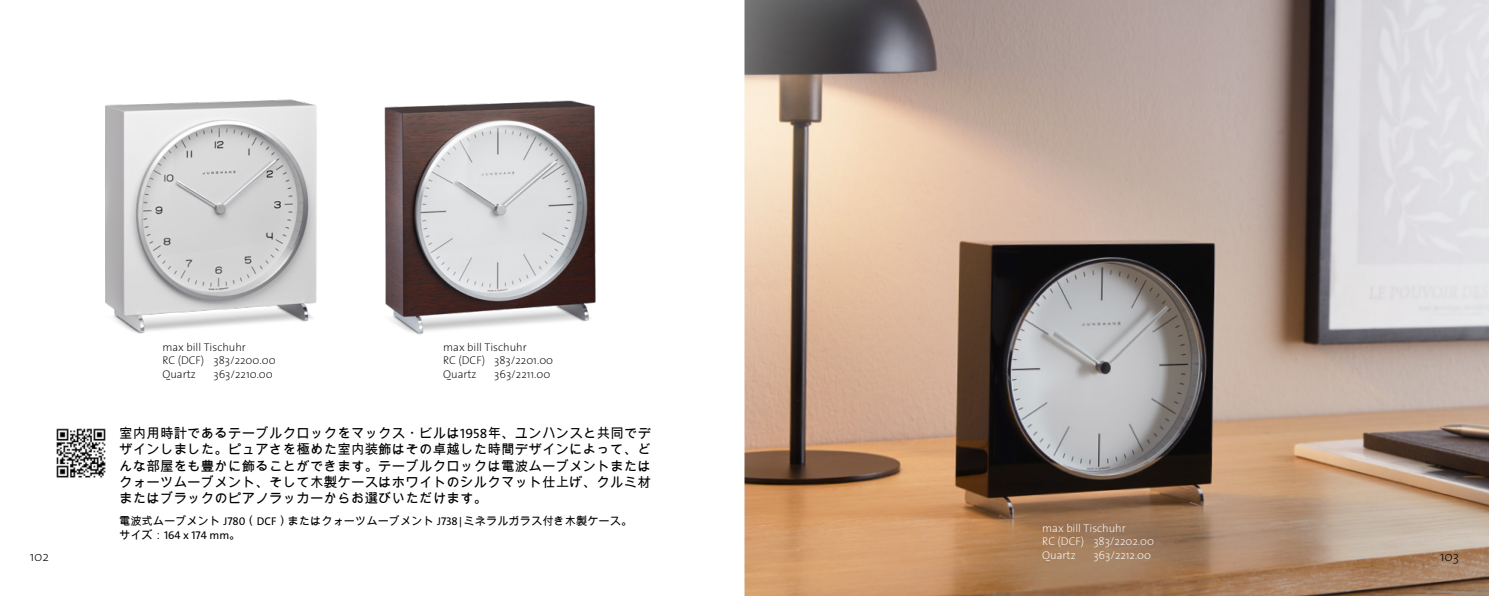
<style>
.page{position:relative;width:1489px;height:596px;background:#fff}
.page>*{position:absolute;margin:0;border:0;box-sizing:border-box;transform-origin:0 0}
.t1{font:13.5px/16.2px "Arial Unicode MS";letter-spacing:.01em;color:#000;text-align:justify}
.t2{font:200 13.5px "The Sans";color:#000}
.t3{font:200 11.25px/13.5px "The Sans";color:#000}
.t4{font:11.25px "Arial Unicode MS";color:#000}
.t5{font:200 11.25px/13.5px "The Sans";color:#fff}
.t6{font:11.25px "The Sans C4 s";color:#000}
.s1{font-family:"The Sans C4 s"}
.s2{font-family:"Arial Unicode MS"}
</style>
<div class="page">
<img style="left:744px;top:0;width:744px;height:595px">
<img style="left:105px;top:99px;width:212px;height:235px">
<img style="left:384px;top:100px;width:212px;height:235px">
<svg style="left:964px;top:498px;width:246px;height:97px;background:#9d7553"></svg>
<img style="left:56px;top:428px;width:50px;height:50px">
<p class="t3" style="left:162px;top:340px;width:115px">max bill Tischuhr<br>RC (DCF) 383/2200.00<br>Quartz</p>
<p class="t3" style="left:213px;top:367px;width:61px">363/2210.00</p>
<p class="t3" style="left:443px;top:340px;width:111px">max bill Tischuhr<br>RC (DCF) 383/2201.00<br>Quartz</p>
<p class="t3" style="left:494px;top:367px;width:58px">363/2211.00</p>
<p class="t1" style="left:119px;top:424px;width:533px">室内用時計であるテーブルクロックをマックス・ビルは<span class="s1">1958</span>年、ユンハンスと共同でデザインしました。ピュアさを極めた室内装飾はその卓越した時間デザインによって、どんな部屋をも豊かに飾ることができます。テーブルクロックは電波ムーブメントまたはクォーツムーブメント、そして木製ケースはホワイトのシルクマット仕上げ、クルミ材またはブラックのピアノラッカーからお選びいただけます。</p>
<p class="t4" style="left:119px;top:512px;width:515px">電波式ムーブメント <span class="s1">J780</span>（<span class="s1">DCF</span>）またはクォーツムーブメント <span class="s1">J738</span>|ミネラルガラス付き木製ケース。</p>
<p class="t6" style="left:119px;top:527px;width:123px"><span class="s2">サイズ：</span>164 x 174 mm<span class="s2">。</span></p>
<p class="t5" style="left:1042px;top:520px;width:113px">max bill Tischuhr<br>RC (DCF) 383/2202.00<br>Quartz</p>
<p class="t5" style="left:1093px;top:547px;width:59px">363/2212.00</p>
<p class="t2" style="left:30px;top:545px;width:21px">102</p>
<p class="t2" style="left:1439px;top:545px;width:21px">103</p>
</div>
